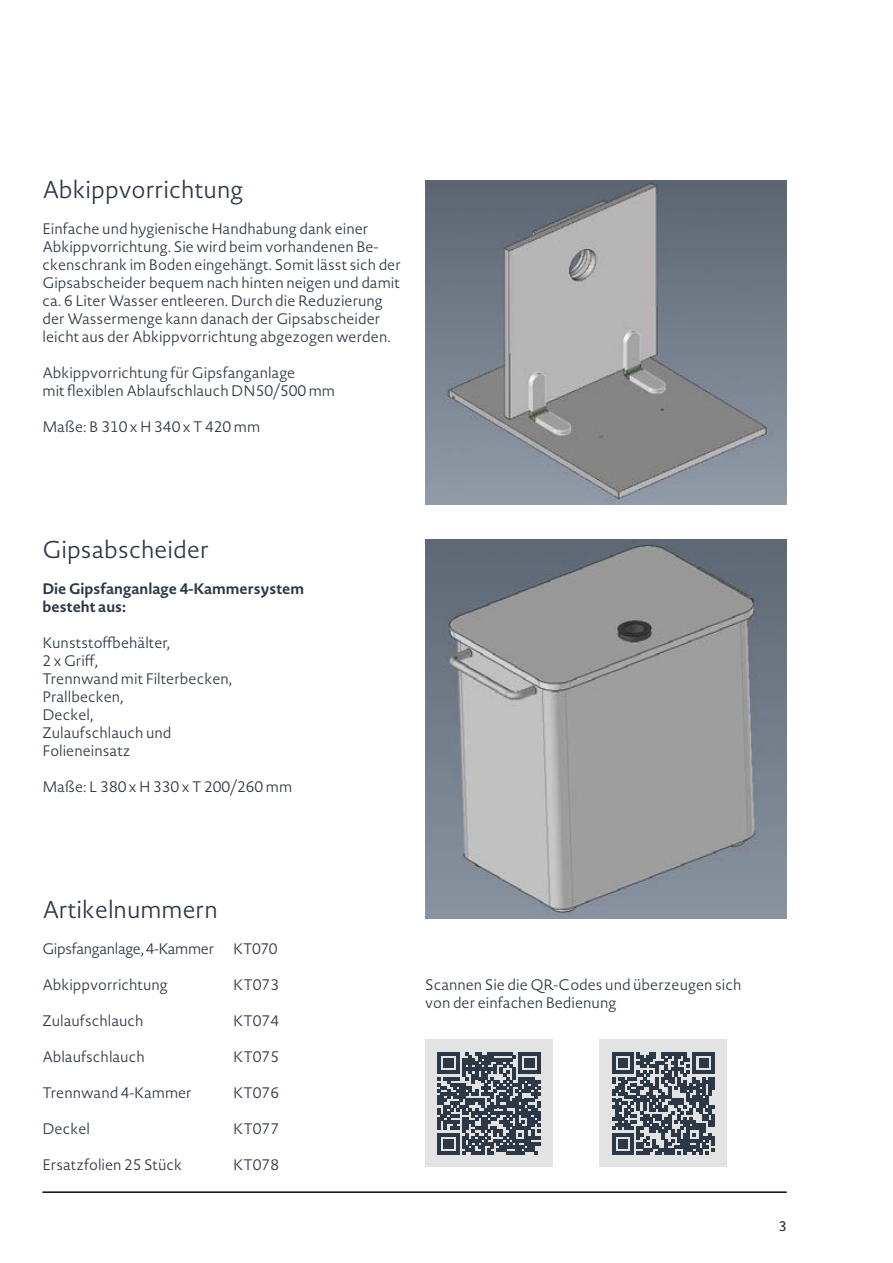
<style>
.page{position:relative;width:893px;height:1263px;background:#fff}
.page>*{position:absolute;margin:0;border:0;box-sizing:border-box;transform-origin:0 0}
.t1{font:300 24px "Novel Sans Pro";color:#2d3846}
.t2{font:300 15px/18px "Novel Sans Pro";color:#2d3846}
.t3{font:700 15px/18px "Novel Sans Pro";color:#2d3846}
.t4{font:300 15px "Novel Sans Pro";letter-spacing:-.025em;color:#2d3846}
.t5{font:300 13.5px "Novel Sans Pro";color:#575756}
</style>
<div class="page">
<hr style="left:43px;top:1192px;width:744px;height:1px;background:#000">
<img style="left:425px;top:180px;width:362px;height:324px">
<img style="left:425px;top:539px;width:362px;height:379px">
<div style="left:425px;top:1040px;width:128px;height:127px;background:#e3e3e3"></div>
<svg style="left:438px;top:1052px;width:102px;height:103px"></svg>
<div style="left:600px;top:1040px;width:127px;height:127px;background:#e3e3e3"></div>
<svg style="left:612px;top:1052px;width:103px;height:103px"></svg>
<h1 class="t1" style="left:43px;top:173px;width:202px">Abkippvorrichtung</h1>
<p class="t2" style="left:43px;top:220px;width:360px">Einfache und hygienische Handhabung dank einer Abkippvorrichtung. Sie wird beim vorhandenen Be&shy;ckenschrank im Boden eingehängt. Somit lässt sich der Gipsabscheider bequem nach hinten neigen und damit ca. 6 Liter Wasser entleeren. Durch die Reduzierung der Wassermenge kann danach der Gipsabscheider leicht aus der Abkippvorrichtung abgezogen werden.</p>
<p class="t2" style="left:43px;top:364px;width:294px">Abkippvorrichtung für Gipsfanganlage<br>mit flexiblen Ablaufschlauch DN50/500 mm</p>
<p class="t2" style="left:43px;top:418px;width:219px">Maße: B 310 x H 340 x T 420 mm</p>
<h1 class="t1" style="left:43px;top:533px;width:168px">Gipsabscheider</h1>
<p class="t3" style="left:43px;top:579px;width:263px">Die Gipsfanganlage 4-Kammersystem besteht aus:</p>
<p class="t2" style="left:43px;top:634px;width:191px">Kunststoffbehälter,<br>2 x Griff,<br>Trennwand mit Filterbecken,<br>Prallbecken,<br>Deckel,<br>Zulaufschlauch und<br>Folieneinsatz</p>
<p class="t2" style="left:43px;top:778px;width:251px">Maße: L 380 x H 330 x T 200/260 mm</p>
<h1 class="t1" style="left:43px;top:893px;width:177px">Artikelnummern</h1>
<p class="t4" style="left:43px;top:938px;width:173px">Gipsfanganlage, 4-Kammer</p>
<p class="t2" style="left:233px;top:940px;width:46px">KT070</p>
<p class="t2" style="left:43px;top:976px;width:127px">Abkippvorrichtung</p>
<p class="t2" style="left:233px;top:976px;width:47px">KT073</p>
<p class="t2" style="left:43px;top:1012px;width:103px">Zulaufschlauch</p>
<p class="t2" style="left:233px;top:1012px;width:47px">KT074</p>
<p class="t2" style="left:43px;top:1048px;width:104px">Ablaufschlauch</p>
<p class="t2" style="left:233px;top:1048px;width:47px">KT075</p>
<p class="t2" style="left:43px;top:1084px;width:151px">Trennwand 4-Kammer</p>
<p class="t2" style="left:233px;top:1084px;width:47px">KT076</p>
<p class="t2" style="left:43px;top:1120px;width:49px">Deckel</p>
<p class="t2" style="left:233px;top:1120px;width:47px">KT077</p>
<p class="t2" style="left:43px;top:1156px;width:141px">Ersatzfolien 25 Stück</p>
<p class="t2" style="left:233px;top:1156px;width:47px">KT078</p>
<p class="t2" style="left:425px;top:976px;width:318px">Scannen Sie die QR-Codes und überzeugen sich von der einfachen Bedienung</p>
<p class="t5" style="left:779px;top:1217px;width:9px">3</p>
</div>
